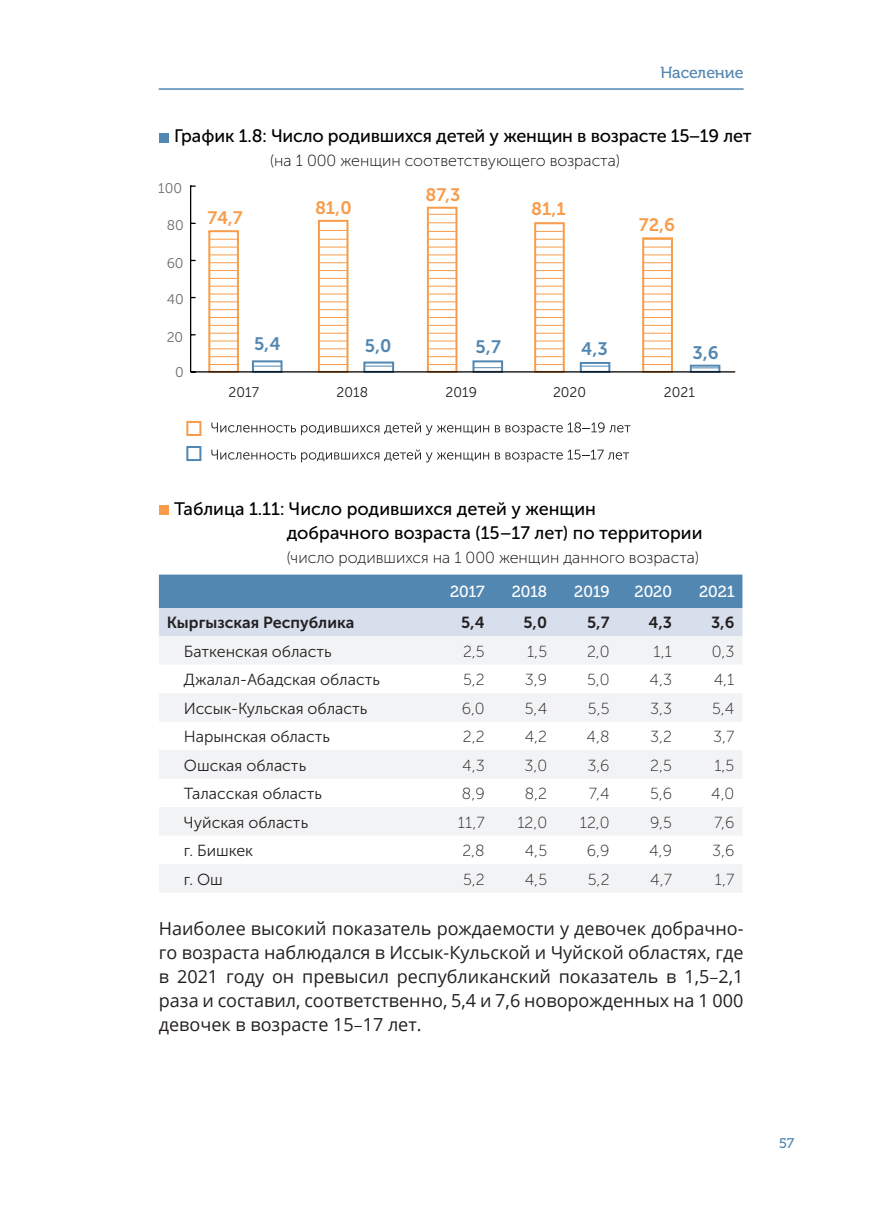
<style>
.page{position:relative;width:874px;height:1225px;background:#fff}
.page>*{position:absolute;margin:0;border:0;box-sizing:border-box;transform-origin:0 0}
.t1{font:18px/24px "Open Sans";color:#231f20;text-align:justify}
.t2{font:18px "Museo Sans Cyrl 500";letter-spacing:-.005em;color:#010104}
.t3{font:18px "Museo Sans Cyrl 700";color:#f89c4b}
.t4{font:18px "Museo Sans Cyrl 700";color:#5287b2}
.t5{font:16px "Museo Sans Cyrl 100";color:#231f20}
.t6{font:16px "Museo Sans Cyrl 300";color:#231f20}
.t7{font:16px "Museo Sans Cyrl 100";color:#010104}
.t8{font:16px "Museo Sans Cyrl 700";color:#231f20}
.t9{font:16px "Museo Cyrl 500";color:#fff}
.t10{font:16px "Museo Cyrl 500";color:#5287b2}
.t11{font:14px "Museo Sans Cyrl 300";color:#231f20}
.t12{font:14px "Museo Sans Cyrl 300";color:#6c6d70}
.t13{font:14px "Museo Cyrl 500";color:#5287b2}
.s1{font-family:"Source Sans Pro"}
</style>
<div class="page">
<hr style="left:159px;top:88px;width:584px;height:2px;background:#5287b2">
<div style="left:159px;top:133px;width:9px;height:9px;background:#5287b2"></div>
<div style="left:159px;top:505px;width:9px;height:9px;background:#f89c4b"></div>
<svg style="left:159px;top:574px;width:583px;height:62px;background:#8fafcc"></svg>
<svg style="left:159px;top:636px;width:583px;height:256px;fill:#f2f3f4"></svg>
<svg style="left:211px;top:422px;width:419px;height:13px"></svg>
<svg style="left:211px;top:449px;width:417px;height:13px"></svg>
<div style="left:186px;top:421px;width:15px;height:15px;border:2px solid #f89c4b"></div>
<div style="left:186px;top:446px;width:15px;height:15px;border:2px solid #5287b2"></div>
<svg style="left:207px;top:206px;width:466px;height:167px"></svg>
<svg style="left:251px;top:356px;width:470px;height:17px"></svg>
<hr style="left:190px;top:185px;width:1px;height:187px;background:#000001">
<hr style="left:190px;top:371px;width:544px;height:1px;background:#000001">
<p class="t10" style="left:660px;top:64px;width:85px">Население</p>
<p class="t2" style="left:174px;top:126px;width:578px">График 1.8: Число родившихся детей у женщин в возрасте 15−19 лет</p>
<p class="t7" style="left:270px;top:152px;width:351px">(на 1 000 женщин соответствующего возраста)</p>
<p class="t12" style="left:158px;top:180px;width:25px">100</p>
<p class="t12" style="left:167px;top:217px;width:18px">80</p>
<p class="t12" style="left:167px;top:255px;width:18px">60</p>
<p class="t12" style="left:167px;top:292px;width:19px">40</p>
<p class="t12" style="left:167px;top:330px;width:18px">20</p>
<p class="t12" style="left:175px;top:365px;width:10px">0</p>
<p class="t3" style="left:207px;top:208px;width:37px">74,7</p>
<p class="t3" style="left:315px;top:198px;width:38px">81,0</p>
<p class="t3" style="left:425px;top:185px;width:37px">87,3</p>
<p class="t3" style="left:531px;top:199px;width:36px">81,1</p>
<p class="t3" style="left:638px;top:215px;width:38px">72,6</p>
<p class="t4" style="left:254px;top:333px;width:28px">5,4</p>
<p class="t4" style="left:364px;top:336px;width:28px">5,0</p>
<p class="t4" style="left:475px;top:337px;width:27px">5,7</p>
<p class="t4" style="left:581px;top:339px;width:28px">4,3</p>
<p class="t4" style="left:692px;top:342px;width:28px">3,6</p>
<p class="t11" style="left:228px;top:385px;width:32px">2017</p>
<p class="t11" style="left:336px;top:385px;width:33px">2018</p>
<p class="t11" style="left:445px;top:385px;width:33px">2019</p>
<p class="t11" style="left:552px;top:385px;width:35px">2020</p>
<p class="t11" style="left:663px;top:385px;width:33px">2021</p>
<p class="t2" style="left:174px;top:498px;width:423px">Таблица 1.11: Число родившихся детей у женщин</p>
<p class="t2" style="left:286px;top:522px;width:417px">добрачного возраста (15–17 лет) по территории</p>
<p class="t7" style="left:286px;top:548px;width:413px">(число родившихся на 1 000 женщин данного возраста)</p>
<p class="t9" style="left:450px;top:583px;width:36px">2017</p>
<p class="t9" style="left:511px;top:583px;width:37px">2018</p>
<p class="t9" style="left:574px;top:583px;width:37px">2019</p>
<p class="t9" style="left:634px;top:583px;width:39px">2020</p>
<p class="t9" style="left:698px;top:583px;width:37px">2021</p>
<p class="t8" style="left:167px;top:613px;width:189px">Кыргызская Республика</p>
<p class="t8" style="left:461px;top:613px;width:25px">5,4</p>
<p class="t8" style="left:523px;top:613px;width:25px">5,0</p>
<p class="t8" style="left:587px;top:613px;width:24px">5,7</p>
<p class="t8" style="left:648px;top:613px;width:25px">4,3</p>
<p class="t8" style="left:710px;top:613px;width:25px">3,6</p>
<p class="t6" style="left:184px;top:642px;width:149px">Баткенская область</p>
<p class="t5" style="left:463px;top:642px;width:23px">2,5</p>
<p class="t5" style="left:527px;top:642px;width:22px">1,5</p>
<p class="t5" style="left:586px;top:642px;width:24px">2,0</p>
<p class="t5" style="left:653px;top:642px;width:20px">1,1</p>
<p class="t5" style="left:711px;top:642px;width:24px">0,3</p>
<p class="t6" style="left:184px;top:671px;width:197px">Джалал-Абадская область</p>
<p class="t5" style="left:463px;top:671px;width:23px">5,2</p>
<p class="t5" style="left:524px;top:671px;width:24px">3,9</p>
<p class="t5" style="left:586px;top:671px;width:24px">5,0</p>
<p class="t5" style="left:649px;top:671px;width:24px">4,3</p>
<p class="t5" style="left:713px;top:671px;width:22px">4,1</p>
<p class="t6" style="left:184px;top:699px;width:185px">Иссык-Кульская область</p>
<p class="t5" style="left:461px;top:699px;width:25px">6,0</p>
<p class="t5" style="left:524px;top:699px;width:24px">5,4</p>
<p class="t5" style="left:587px;top:699px;width:23px">5,5</p>
<p class="t5" style="left:649px;top:699px;width:23px">3,3</p>
<p class="t5" style="left:711px;top:699px;width:24px">5,4</p>
<p class="t6" style="left:184px;top:728px;width:148px">Нарынская область</p>
<p class="t5" style="left:462px;top:728px;width:23px">2,2</p>
<p class="t5" style="left:524px;top:728px;width:24px">4,2</p>
<p class="t5" style="left:586px;top:728px;width:24px">4,8</p>
<p class="t5" style="left:649px;top:728px;width:23px">3,2</p>
<p class="t5" style="left:712px;top:728px;width:23px">3,7</p>
<p class="t6" style="left:184px;top:756px;width:124px">Ошская область</p>
<p class="t5" style="left:462px;top:756px;width:24px">4,3</p>
<p class="t5" style="left:524px;top:756px;width:24px">3,0</p>
<p class="t5" style="left:587px;top:756px;width:24px">3,6</p>
<p class="t5" style="left:650px;top:756px;width:23px">2,5</p>
<p class="t5" style="left:714px;top:756px;width:22px">1,5</p>
<p class="t6" style="left:184px;top:785px;width:140px">Таласская область</p>
<p class="t5" style="left:461px;top:785px;width:24px">8,9</p>
<p class="t5" style="left:524px;top:785px;width:24px">8,2</p>
<p class="t5" style="left:588px;top:785px;width:22px">7,4</p>
<p class="t5" style="left:649px;top:785px;width:23px">5,6</p>
<p class="t5" style="left:711px;top:785px;width:25px">4,0</p>
<p class="t6" style="left:184px;top:813px;width:126px">Чуйская область</p>
<p class="t5" style="left:457px;top:813px;width:28px">11,7</p>
<p class="t5" style="left:517px;top:813px;width:31px">12,0</p>
<p class="t5" style="left:579px;top:813px;width:31px">12,0</p>
<p class="t5" style="left:649px;top:813px;width:23px">9,5</p>
<p class="t5" style="left:713px;top:813px;width:22px">7,6</p>
<p class="t6" style="left:184px;top:842px;width:71px">г. Бишкек</p>
<p class="t5" style="left:462px;top:842px;width:24px">2,8</p>
<p class="t5" style="left:524px;top:842px;width:24px">4,5</p>
<p class="t5" style="left:586px;top:842px;width:24px">6,9</p>
<p class="t5" style="left:648px;top:842px;width:24px">4,9</p>
<p class="t5" style="left:712px;top:842px;width:24px">3,6</p>
<p class="t6" style="left:184px;top:870px;width:40px">г. Ош</p>
<p class="t5" style="left:463px;top:870px;width:23px">5,2</p>
<p class="t5" style="left:524px;top:870px;width:24px">4,5</p>
<p class="t5" style="left:587px;top:870px;width:23px">5,2</p>
<p class="t5" style="left:649px;top:870px;width:23px">4,7</p>
<p class="t5" style="left:714px;top:870px;width:21px">1,7</p>
<p class="t1" style="left:159px;top:915px;width:585px">Наиболее высокий показатель рождаемости у девочек добрачно&shy;го возраста наблюдался в Иссык-Кульской и Чуйской областях, где в 2021 году он превысил республиканский показатель в 1,5<span class="s1">‒</span>2,1 раза и составил, соответственно, 5,4 и 7,6 новорожденных на 1 000 девочек в возрасте 15<span class="s1">‒</span>17 лет.</p>
<p class="t13" style="left:778px;top:1135px;width:17px">57</p>
</div>
